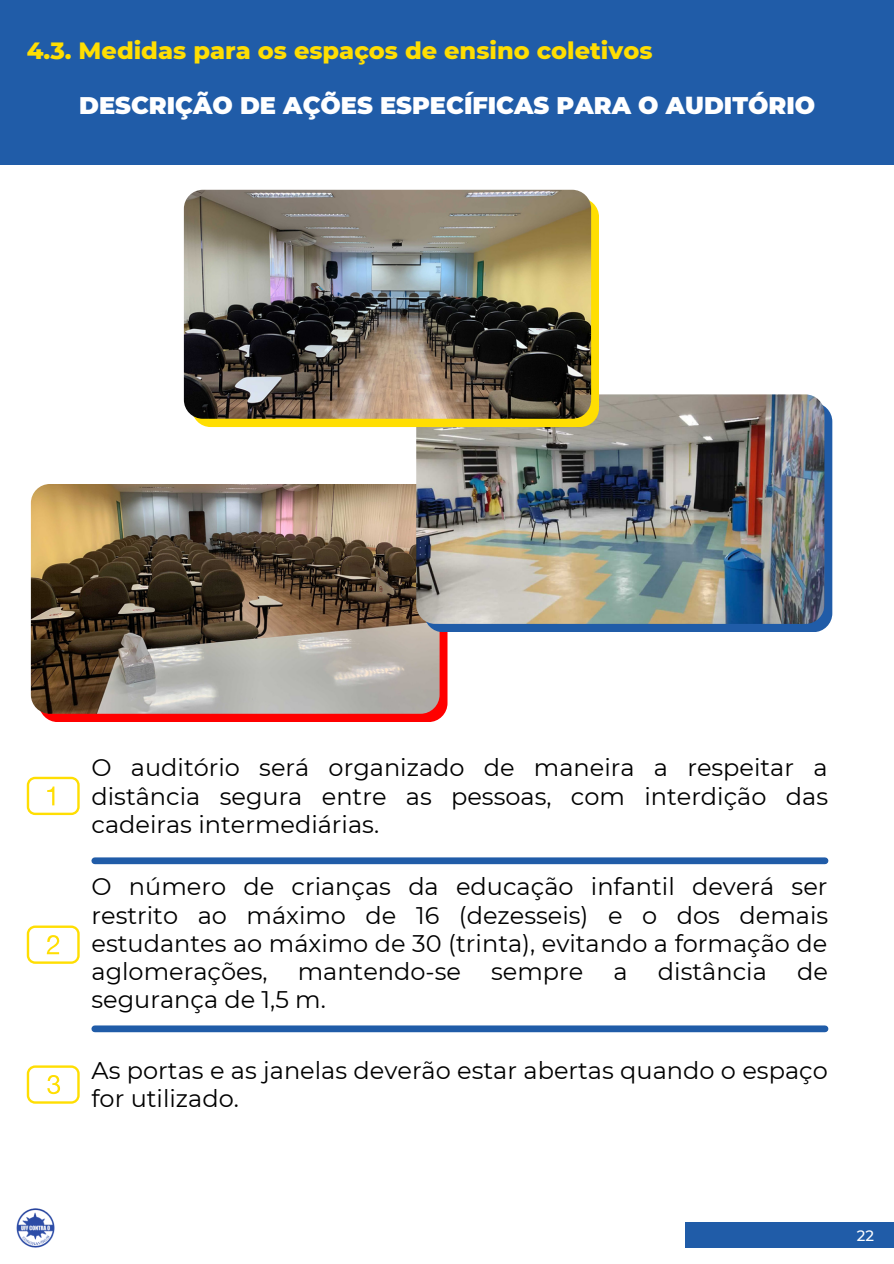
<style>
.page{position:relative;width:894px;height:1264px;background:#fff}
.page>*{position:absolute;margin:0;border:0;box-sizing:border-box;transform-origin:0 0}
.t1{font:24px/28.2px "Montserrat";color:#000;text-align:justify}
.t2{font:800 24px "Montserrat";color:#ffde02}
.t3{font:900 24px "Montserrat";color:#fff}
.t4{font:500 15px "Montserrat";color:#fff}
</style>
<div class="page">
<div style="left:95px;top:857px;width:729px;height:7px;background:#205ca8"></div>
<div style="left:0;top:0;width:893px;height:164px;background:#205ca8"></div>
<div style="left:684px;top:1222px;width:209px;height:26px;background:#205ca8"></div>
<img style="left:16px;top:1208px;width:39px;height:40px">
<div style="left:95px;top:1025px;width:729px;height:7px;background:#205ca8"></div>
<svg style="left:27px;top:776px;width:53px;height:39px"></svg>
<svg style="left:27px;top:925px;width:53px;height:38px"></svg>
<svg style="left:27px;top:1065px;width:53px;height:38px"></svg>
<div style="left:39px;top:492px;width:408px;height:230px;background:#f00;border-radius:19px"></div>
<img style="left:31px;top:484px;width:408px;height:229px;border-radius:19px">
<div style="left:424px;top:403px;width:408px;height:229px;background:#205ca8;border-radius:19px"></div>
<img style="left:416px;top:394px;width:408px;height:230px;border-radius:19px">
<div style="left:192px;top:198px;width:407px;height:229px;background:#ffde02;border-radius:19px"></div>
<img style="left:184px;top:190px;width:407px;height:229px;border-radius:19px">
<p class="t2" style="left:27px;top:36px;width:627px">4.3. Medidas para os espaços de ensino coletivos</p>
<p class="t3" style="left:79px;top:91px;width:737px">DESCRIÇÃO DE AÇÕES ESPECÍFICAS PARA O AUDITÓRIO</p>
<p class="t1" style="left:91px;top:753px;width:737px">O auditório será organizado de maneira a respeitar a distância segura entre as pessoas, com interdição das cadeiras intermediárias.</p>
<p class="t1" style="left:91px;top:872px;width:738px">O número de crianças da educação infantil deverá ser restrito ao máximo de 16 (dezesseis) e o dos demais estudantes ao máximo de 30 (trinta), evitando a formação de aglomerações,</p>
<p class="t1" style="left:297px;top:957px;width:165px">mantendo-se</p>
<p class="t1" style="left:491px;top:957px;width:94px">sempre</p>
<p class="t1" style="left:613px;top:957px;width:16px">a</p>
<p class="t1" style="left:657px;top:957px;width:110px">distância</p>
<p class="t1" style="left:796px;top:957px;width:32px">de</p>
<p class="t1" style="left:91px;top:985px;width:236px">segurança de 1,5 m.</p>
<p class="t1" style="left:91px;top:1056px;width:737px">As portas e as janelas deverão estar abertas quando o espaço for utilizado.</p>
<p class="t4" style="left:856px;top:1226px;width:19px">22</p>
</div>
